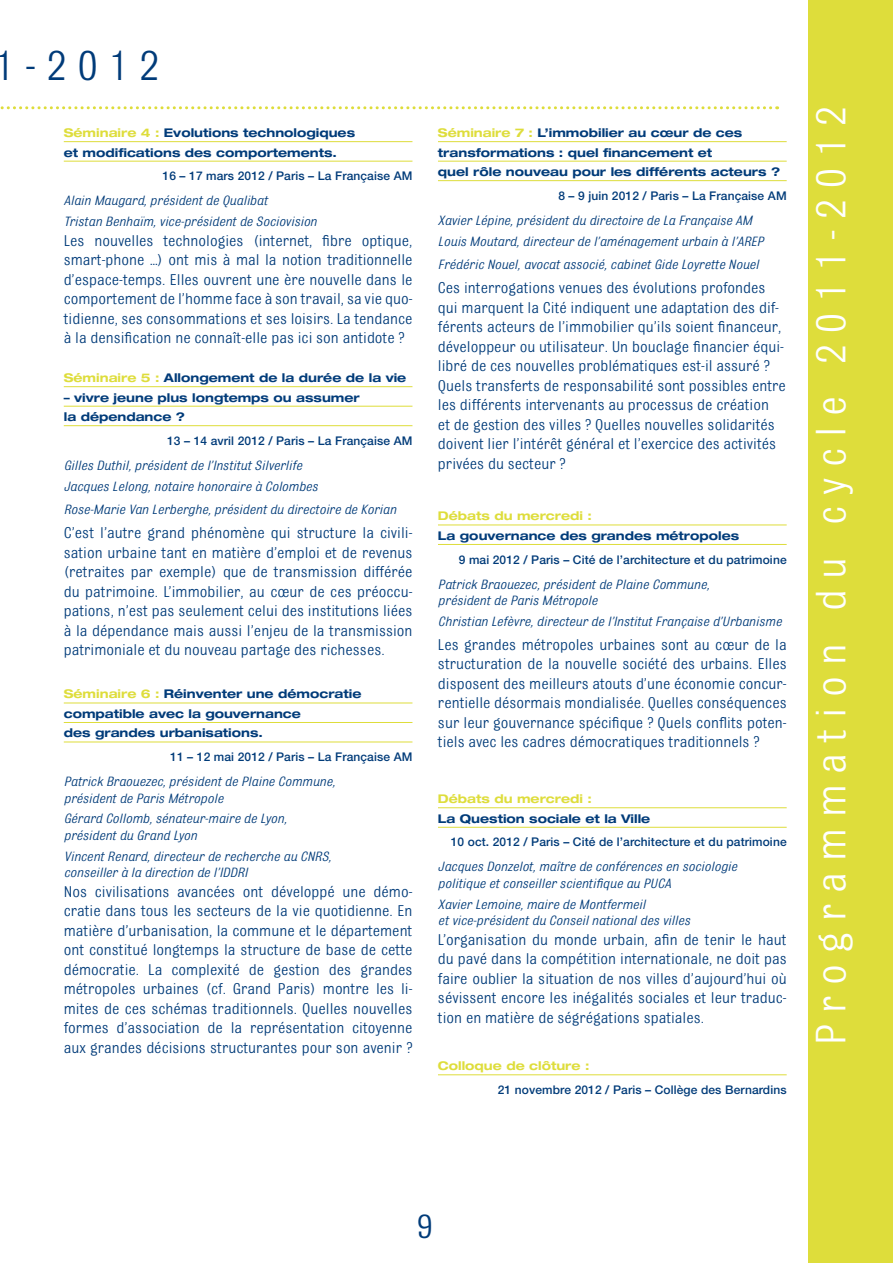
<style>
.page{position:relative;width:893px;height:1263px;background:#fff}
.page>*{position:absolute;margin:0;border:0;box-sizing:border-box;transform-origin:0 0}
.t1{font:45px "Bulldog";letter-spacing:.24em;color:#fff}
.t2{font:45px "Bulldog";color:#003b79}
.t3{font:36px "Bulldog";color:#003b79}
.t4{font:16.5px/19.5px "Bulldog";color:#003b79;text-align:justify}
.t5{font:italic 14.25px/16.5px "Bulldog";color:#003b79}
.t6{font:700 expanded 12px/19.5px "Helvetica Neue";color:#003b79}
.t7{font:500 12px "Helvetica Neue";letter-spacing:.01em;color:#003b79}
.t8{font:700 expanded 12px "Helvetica Neue";color:#dedd3b}
.s1{color:#dedd3b}
</style>
<div class="page">
<svg style="left:0;top:106px;width:771px;height:3px"></svg>
<div style="left:808px;top:0;width:85px;height:1263px;background:#dedd3b"></div>
<hr style="left:64px;top:141px;width:348px;height:1px;background:#dedd3b">
<hr style="left:64px;top:161px;width:348px;height:1px;background:#dedd3b">
<hr style="left:64px;top:386px;width:348px;height:1px;background:#dedd3b">
<hr style="left:64px;top:406px;width:348px;height:1px;background:#dedd3b">
<hr style="left:64px;top:425px;width:348px;height:1px;background:#dedd3b">
<hr style="left:64px;top:703px;width:348px;height:1px;background:#dedd3b">
<hr style="left:64px;top:722px;width:348px;height:1px;background:#dedd3b">
<hr style="left:64px;top:742px;width:348px;height:1px;background:#dedd3b">
<hr style="left:438px;top:141px;width:349px;height:1px;background:#dedd3b">
<hr style="left:438px;top:161px;width:349px;height:1px;background:#dedd3b">
<hr style="left:438px;top:180px;width:349px;height:1px;background:#dedd3b">
<hr style="left:438px;top:525px;width:349px;height:1px;background:#dedd3b">
<hr style="left:438px;top:544px;width:349px;height:1px;background:#dedd3b">
<hr style="left:438px;top:807px;width:349px;height:1px;background:#dedd3b">
<hr style="left:438px;top:827px;width:349px;height:1px;background:#dedd3b">
<hr style="left:438px;top:1074px;width:349px;height:1px;background:#dedd3b">
<h1 class="t2" style="left:-5px;top:43px;width:166px">1-2012</h1>
<p class="t6" style="left:64px;top:123px;width:293px"><span class="s1">Séminaire 4 :</span> Evolutions technologiques et modifications des comportements.</p>
<p class="t7" style="left:163px;top:169px;width:251px">16 – 17 mars 2012 / Paris – La Française AM</p>
<p class="t5" style="left:64px;top:190px;width:255px;line-height:20.7px">Alain Maugard, président de Qualibat<br>Tristan Benhaïm, vice-président de Sociovision</p>
<p class="t4" style="left:64px;top:230px;width:350px">Les nouvelles technologies (internet, fibre optique, smart-phone …) ont mis à mal la notion traditionnelle d’espace-temps. Elles ouvrent une ère nouvelle dans le comportement de l’homme face à son travail, sa vie quo&shy;tidienne, ses consommations et ses loisirs. La tendance à la densification ne connaît-elle pas ici son antidote ?</p>
<p class="t6" style="left:64px;top:368px;width:344px"><span class="s1">Séminaire 5 :</span> Allongement de la durée de la vie</p>
<p class="t6" style="left:64px;top:387px;width:297px">– vivre jeune plus longtemps ou assumer la dépendance ?</p>
<p class="t7" style="left:167px;top:433px;width:247px">13 – 14 avril 2012 / Paris – La Française AM</p>
<p class="t5" style="left:64px;top:455px;width:256px;line-height:20.7px">Gilles Duthil, président de l’Institut Silverlife<br>Jacques Lelong, notaire honoraire à Colombes</p>
<p class="t5" style="left:64px;top:501px;width:334px">Rose-Marie Van Lerberghe, président du directoire de Korian</p>
<p class="t4" style="left:64px;top:523px;width:350px">C’est l’autre grand phénomène qui structure la civili&shy;sation urbaine tant en matière d’emploi et de revenus (retraites par exemple) que de transmission différée du patrimoine. L’immobilier, au cœur de ces préoccu&shy;pations, n’est pas seulement celui des institutions liées à la dépendance mais aussi l’enjeu de la transmission patrimoniale et du nouveau partage des richesses.</p>
<p class="t6" style="left:64px;top:684px;width:299px"><span class="s1">Séminaire 6 :</span> Réinventer une démocratie compatible avec la gouvernance<br>des grandes urbanisations.</p>
<p class="t7" style="left:170px;top:750px;width:244px">11 – 12 mai 2012 / Paris – La Française AM</p>
<p class="t5" style="left:64px;top:773px;width:273px">Patrick Braouezec, président de Plaine Commune, président de Paris Métropole</p>
<p class="t5" style="left:64px;top:810px;width:225px">Gérard Collomb, sénateur-maire de Lyon, président du Grand Lyon</p>
<p class="t5" style="left:64px;top:848px;width:269px">Vincent Renard, directeur de recherche au CNRS, conseiller à la direction de l’IDDRI</p>
<p class="t4" style="left:64px;top:881px;width:350px">Nos civilisations avancées ont développé une démo&shy;cratie dans tous les secteurs de la vie quotidienne. En matière d’urbanisation, la commune et le département ont constitué longtemps la structure de base de cette démocratie. La complexité de gestion des grandes métropoles urbaines (cf. Grand Paris) montre les li&shy;mites de ces schémas traditionnels. Quelles nouvelles formes d’association de la représentation citoyenne aux grandes décisions structurantes pour son avenir ?</p>
<p class="t6" style="left:438px;top:123px;width:344px"><span class="s1">Séminaire 7 :</span> L’immobilier au cœur de ces transformations : quel financement et<br>quel rôle nouveau pour les différents acteurs ?</p>
<p class="t7" style="left:558px;top:188px;width:230px">8 – 9 juin 2012 / Paris – La Française AM</p>
<p class="t5" style="left:438px;top:210px;width:327px;line-height:20.7px">Xavier Lépine, président du directoire de La Française AM<br>Louis Moutard, directeur de l’aménagement urbain à l’AREP</p>
<p class="t5" style="left:438px;top:256px;width:322px">Frédéric Nouel, avocat associé, cabinet Gide Loyrette Nouel</p>
<p class="t4" style="left:438px;top:278px;width:349px;text-align:left">Ces interrogations venues des évolutions profondes qui marquent la Cité indiquent une adaptation des dif&shy;férents acteurs de l’immobilier qu’ils soient financeur, développeur ou utilisateur. Un bouclage financier équi&shy;libré de ces nouvelles problématiques est-il assuré ?<br>Quels transferts de responsabilité sont possibles entre les différents intervenants au processus de création<br>et de gestion des villes ? Quelles nouvelles solidarités doivent lier l’intérêt général et l’exercice des activités privées du secteur ?</p>
<p class="t8" style="left:438px;top:508px;width:155px">Débats du mercredi :</p>
<p class="t6" style="left:438px;top:525px;width:303px">La gouvernance des grandes métropoles</p>
<p class="t7" style="left:459px;top:552px;width:329px">9 mai 2012 / Paris – Cité de l’architecture et du patrimoine</p>
<p class="t5" style="left:438px;top:576px;width:273px">Patrick Braouezec, président de Plaine Commune, président de Paris Métropole</p>
<p class="t5" style="left:438px;top:613px;width:345px">Christian Lefèvre, directeur de l’Institut Française d’Urbanisme</p>
<p class="t4" style="left:438px;top:634px;width:350px">Les grandes métropoles urbaines sont au cœur de la structuration de la nouvelle société des urbains. Elles disposent des meilleurs atouts d’une économie concur&shy;rentielle désormais mondialisée. Quelles conséquences sur leur gouvernance spécifique ? Quels conflits poten&shy;tiels avec les cadres démocratiques traditionnels ?</p>
<p class="t8" style="left:438px;top:791px;width:155px">Débats du mercredi :</p>
<p class="t6" style="left:438px;top:808px;width:214px">La Question sociale et la Ville</p>
<p class="t7" style="left:451px;top:835px;width:337px">10 oct. 2012 / Paris – Cité de l’architecture et du patrimoine</p>
<p class="t5" style="left:438px;top:858px;width:301px">Jacques Donzelot, maître de conférences en sociologie politique et conseiller scientifique au PUCA</p>
<p class="t5" style="left:438px;top:896px;width:254px">Xavier Lemoine, maire de Montfermeil<br>et vice-président du Conseil national des villes</p>
<p class="t4" style="left:438px;top:929px;width:350px">L’organisation du monde urbain, afin de tenir le haut du pavé dans la compétition internationale, ne doit pas faire oublier la situation de nos villes d’aujourd’hui où sévissent encore les inégalités sociales et leur traduc&shy;tion en matière de ségrégations spatiales.</p>
<p class="t8" style="left:438px;top:1058px;width:153px">Colloque de clôture :</p>
<p class="t7" style="left:498px;top:1082px;width:290px">21 novembre 2012 / Paris – Collège des Bernardins</p>
<h1 class="t1" style="left:808px;top:1045px;width:940px;rotate:-90deg">Programmation du cycle 2011-2012</h1>
<h2 class="t3" style="left:417px;top:1208px;width:18px">9</h2>
</div>
